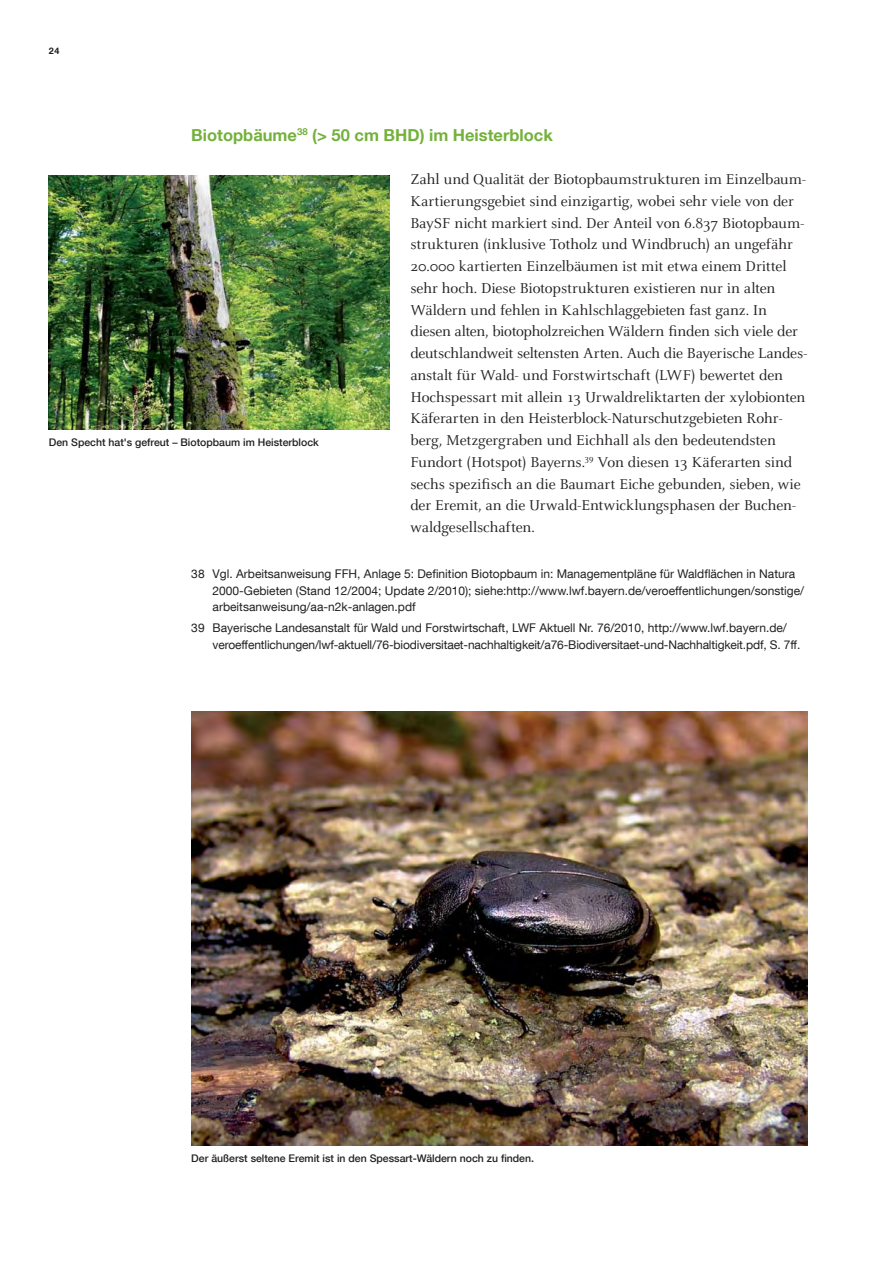
<style>
.page{position:relative;width:893px;height:1263px;background:#fff}
.page>*{position:absolute;margin:0;border:0;box-sizing:border-box;transform-origin:0 0}
.t1{font:700 16.5px "Helvetica Neue LT Com";color:#74b13b}
.t2{font:15.75px/21.8px "Celeste";letter-spacing:-.01em;color:#231f20}
.t3{font:12px/16.5px "Helvetica Neue LT Com";color:#231f20}
.t4{font:500 10.5px "Helvetica Neue LT Com";color:#231f20}
.t5{font:700 9px "Helvetica Neue LT Com";color:#231f20}
</style>
<div class="page">
<img style="left:191px;top:711px;width:617px;height:434px">
<img style="left:49px;top:175px;width:340px;height:254px">
<p class="t5" style="left:49px;top:47px;width:12px">24</p>
<p class="t1" style="left:191px;top:129px;width:363px">Biotopbäume<sup>38</sup> (&gt; 50 cm BHD) im Heisterblock</p>
<p class="t2" style="left:410px;top:170px;width:398px">Zahl und Qualität der Biotopbaumstrukturen im Einzelbaum-Kartierungsgebiet sind einzig artig, wobei sehr viele von der BaySF nicht markiert sind. Der Anteil von 6.837 Biotopbaum&shy;strukturen (inklusive Totholz und Windbruch) an ungefähr 20.000 kartierten Einzelbäumen ist mit etwa einem Drittel sehr hoch. Diese Biotopstrukturen existieren nur in alten Wäldern und fehlen in Kahlschlag gebieten fast ganz. In diesen alten, biotopholzreichen Wäldern finden sich viele der deutschlandweit seltensten Arten. Auch die Bayerische Landes&shy;anstalt für Wald- und Forstwirtschaft (LWF) bewertet den Hochspessart mit allein 13 Urwaldreliktarten der xylobionten Käferarten in den Heisterblock-Naturschutzgebieten Rohr&shy;berg, Metzgergraben und Eichhall als den bedeutendsten Fundort (Hotspot) Bayerns.<sup>39</sup> Von diesen 13 Käferarten sind sechs spezifisch an die Baumart Eiche gebunden, sieben, wie der Eremit, an die Urwald-Entwicklungsphasen der Buchen&shy;waldgesellschaften.</p>
<p class="t3" style="left:213px;top:567px;width:593px;text-indent:-21px">38 Vgl. Arbeitsanweisung FFH, Anlage 5: Definition Biotopbaum in: Managementpläne für Waldflächen in Natura<br>2000-Gebieten (Stand 12/2004; Update 2/2010); siehe:http://www.lwf.bayern.de/veroeffentlichungen/sonstige/ arbeitsanweisung/aa-n2k-anlagen.pdf</p>
<p class="t3" style="left:213px;top:621px;width:589px;text-indent:-21px">39 Bayerische Landesanstalt für Wald und Forstwirtschaft, LWF Aktuell Nr. 76/2010, http://www.lwf.bayern.de/ veroeffentlichungen/lwf-aktuell/76-biodiversitaet-nachhaltigkeit/a76-Biodiversitaet-und-Nachhaltigkeit.pdf, S. 7ff.</p>
<p class="t4" style="left:49px;top:438px;width:271px">Den Specht hat's gefreut – Biotopbaum im Heisterblock</p>
<p class="t4" style="left:191px;top:1155px;width:344px">Der äußerst seltene Eremit ist in den Spessart-Wäldern noch zu finden.</p>
</div>
